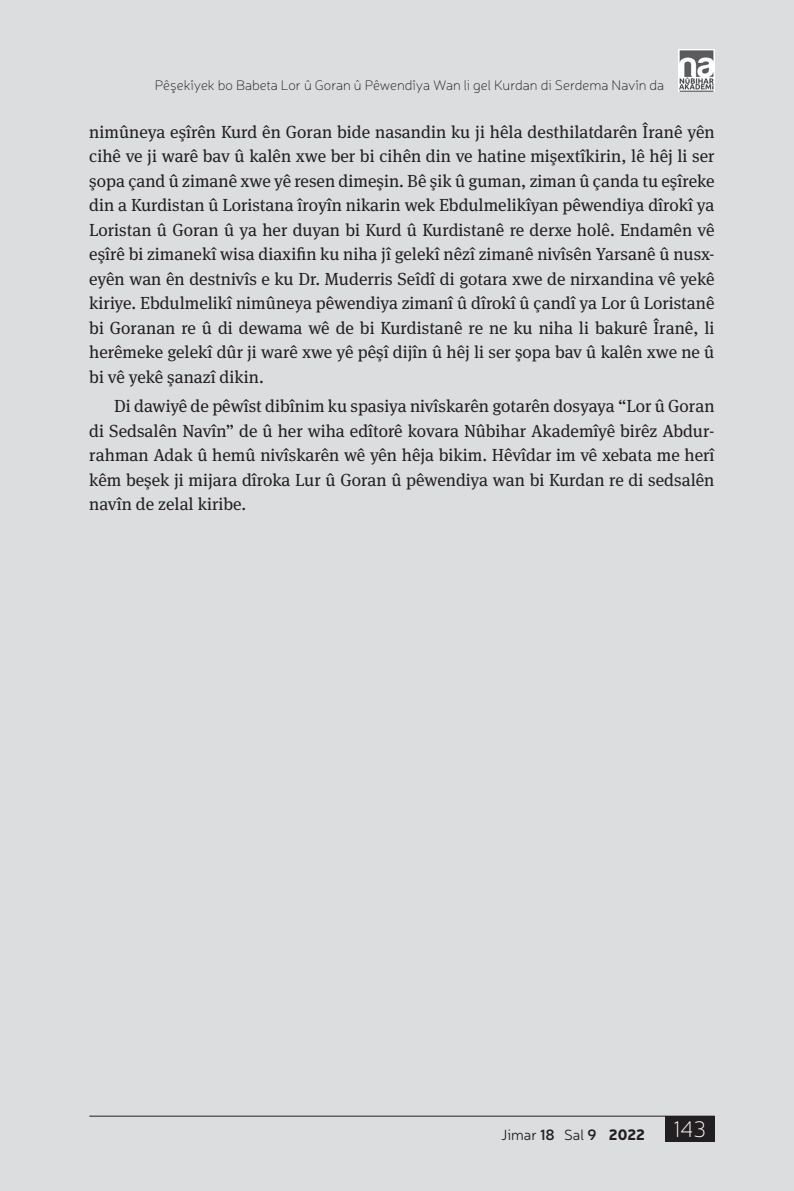
<style>
.page{position:relative;width:794px;height:1191px;background:#dcdddf}
.page>*{position:absolute;margin:0;border:0;box-sizing:border-box;transform-origin:0 0}
.t1{font:17.5px/24.5px "Meta Serif Pro";color:#231f20;text-align:justify}
.t2{font:300 14.88px "Neris";color:#231f20}
.t3{font:100 14px "Neris";color:#231f20}
.s1{font-weight:600}
.s2{font-weight:900}
</style>
<div class="page">
<div style="left:665px;top:1116px;width:49px;height:25px;background:#231f20"></div>
<img style="left:678px;top:49px;width:36px;height:43px">
<hr style="left:89px;top:1115px;width:625px;height:1px;background:#231f20">
<p class="t3" style="left:155px;top:76px;width:511px">Pêşekîyek bo Babeta Lor û Goran û Pêwendîya Wan li gel Kurdan di Serdema Navîn da</p>
<p class="t1" style="left:89px;top:119px;width:627px">nimûneya eşîrên Kurd ên Goran bide nasandin ku ji hêla desthilatdarên Îranê yên cihê ve ji warê bav û kalên xwe ber bi cihên din ve hatine mişextîkirin, lê hêj li ser şopa çand û zimanê xwe yê resen dimeşin. Bê şik û guman, ziman û çanda tu eşîreke din a Kurdistan û Loristana îroyîn nikarin wek Ebdulmelikîyan pêwendiya dîrokî ya Loristan û Goran û ya her duyan bi Kurd û Kurdistanê re derxe holê. Endamên vê eşîrê bi zimanekî wisa diaxifin ku niha jî gelekî nêzî zimanê nivîsên Yarsanê û nusx&shy;eyên wan ên destnivîs e ku Dr. Muderris Seîdî di gotara xwe de nirxandina vê yekê kiriye. Ebdulmelikî nimûneya pêwendiya zimanî û dîrokî û çandî ya Lor û Loristanê bi Goranan re û di dewama wê de bi Kurdistanê re ne ku niha li bakurê Îranê, li herêmeke gelekî dûr ji warê xwe yê pêşî dijîn û hêj li ser şopa bav û kalên xwe ne û bi vê yekê şanazî dikin.</p>
<p class="t1" style="left:89px;top:393px;width:627px;text-indent:25px">Di dawiyê de pêwîst dibînim ku spasiya nivîskarên gotarên dosyaya “Lor û Goran di Sedsalên Navîn” de û her wiha edîtorê kovara Nûbihar Akademîyê birêz Abdur&shy;rahman Adak û hemû nivîskarên wê yên hêja bikim. Hêvîdar im vê xebata me herî kêm beşek ji mijara dîroka Lur û Goran û pêwendiya wan bi Kurdan re di sedsalên navîn de zelal kiribe.</p>
<p class="t2" style="left:501px;top:1125px;width:207px">Jimar <span class="s1">18</span> Sal <span class="s1">9</span> <span class="s2">2022</span> <sup>143</sup></p>
</div>
